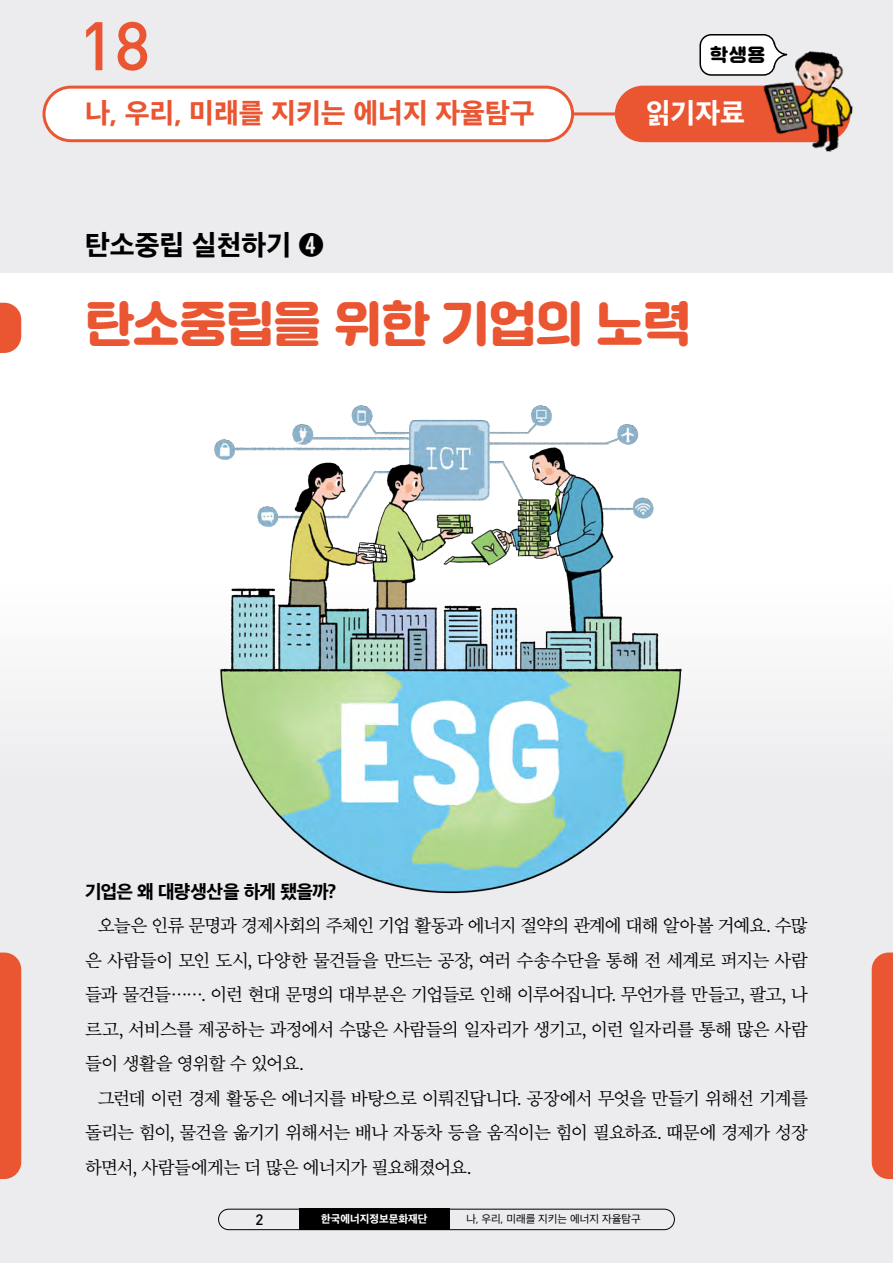
<style>
.page{position:relative;width:893px;height:1263px;background:#ececee}
.page>*{position:absolute;margin:0;border:0;box-sizing:border-box;transform-origin:0 0}
.t1{font:500 67.5px "DIN Pro";color:#ea5532}
.t2{font:48px "SD Gd Gulim";letter-spacing:-.02em;color:#ea5532}
.t3{font:27px "SD Gothic Neoa h Ex Bd";color:#ea5532}
.t4{font:27px "SD Gothic Neoa h Ex Bd";color:#000}
.t5{font:27px "SD Gothic Neoa h Ex Bd";color:#fff}
.t6{font:18px/34.5px "SD Myeongjo Neoa c Rg";letter-spacing:-.055em;color:#000;text-align:justify}
.t7{font:18px "SD Gothic Neoa h Ex Bd";letter-spacing:-.045em;color:#000}
.t8{font:17.85px "SD Gd Gulim";color:#000}
.t9{font:500 15px "DIN Pro";color:#000}
.t10{font:10.5px "SD Gothic Neoa d Rg";color:#000}
.t11{font:10.5px "SD Gothic Neoa h Ex Bd";color:#fff}
</style>
<div class="page">
<div style="left:218px;top:1209px;width:457px;height:21px;border:1px solid #000;border-radius:10px"></div>
<div style="left:299px;top:1209px;width:150px;height:21px;background:#000"></div>
<div style="left:0;top:273px;width:893px;height:511px;background:#fff"></div>
<svg style="left:0;top:303px;width:21px;height:50px"></svg>
<div style="left:0;top:952px;width:21px;height:227px;background:#ea5532"></div>
<div style="left:872px;top:952px;width:21px;height:227px;background:#ea5532"></div>
<div style="left:616px;top:87px;width:233px;height:54px;background:#ea5532;border-radius:27px"></div>
<div style="left:615px;top:86px;width:235px;height:56px;border:3px solid #ea5532;border-radius:27px"></div>
<div style="left:44px;top:87px;width:529px;height:54px;background:#fff;border-radius:27px"></div>
<div style="left:43px;top:86px;width:531px;height:56px;border:3px solid #ea5532;border-radius:27px"></div>
<hr style="left:572px;top:112px;width:45px;height:3px;background:#ea5532">
<img style="left:194px;top:405px;width:505px;height:489px">
<img style="left:758px;top:51px;width:95px;height:101px">
<svg style="left:699px;top:34px;width:89px;height:50px"></svg>
<h1 class="t1" style="left:78px;top:-9px;width:73px">18</h1>
<p class="t8" style="left:710px;top:45px;width:57px">학생용</p>
<h3 class="t3" style="left:85px;top:100px;width:451px">나, 우리, 미래를 지키는 에너지 자율탐구</h3>
<h3 class="t5" style="left:646px;top:100px;width:101px">읽기자료</h3>
<h3 class="t4" style="left:85px;top:231px;width:240px">탄소중립 실천하기 ➍</h3>
<h2 class="t2" style="left:85px;top:297px;width:607px">탄소중립을 위한 기업의 노력</h2>
<p class="t7" style="left:85px;top:882px;width:253px">기업은 왜 대량생산을 하게 됐을까?</p>
<p class="t6" style="left:85px;top:909px;width:724px;text-indent:13px">오늘은 인류 문명과 경제사회의 주체인 기업 활동과 에너지 절약의 관계에 대해 알아볼 거예요. 수많 은 사람들이 모인 도시, 다양한 물건들을 만드는 공장, 여러 수송수단을 통해 전 세계로 퍼지는 사람 들과 물건들……. 이런 현대 문명의 대부분은 기업들로 인해 이루어집니다. 무언가를 만들고, 팔고, 나 르고, 서비스를 제공하는 과정에서 수많은 사람들의 일자리가 생기고, 이런 일자리를 통해 많은 사람 들이 생활을 영위할 수 있어요.</p>
<p class="t6" style="left:85px;top:1082px;width:724px;text-indent:13px">그런데 이런 경제 활동은 에너지를 바탕으로 이뤄진답니다. 공장에서 무엇을 만들기 위해선 기계를 돌리는 힘이, 물건을 옮기기 위해서는 배나 자동차 등을 움직이는 힘이 필요하죠. 때문에 경제가 성장 하면서, 사람들에게는 더 많은 에너지가 필요해졌어요.</p>
<p class="t9" style="left:255px;top:1207px;width:9px">2</p>
<p class="t11" style="left:321px;top:1214px;width:108px">한국에너지정보문화재단</p>
<p class="t10" style="left:466px;top:1214px;width:176px">나, 우리, 미래를 지키는 에너지 자율탐구</p>
</div>
